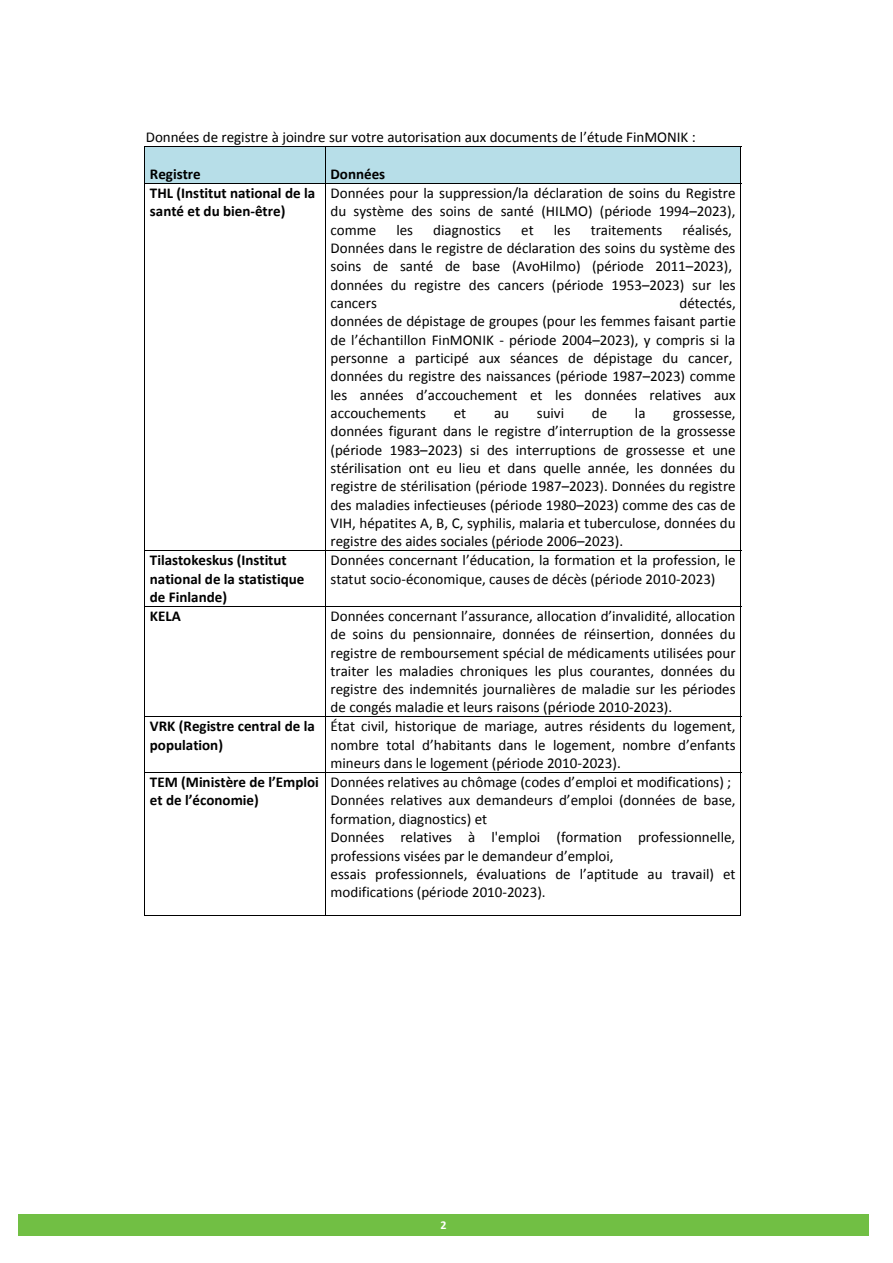
<style>
.page{position:relative;width:893px;height:1263px;background:#fff}
.page>*{position:absolute;margin:0;border:0;box-sizing:border-box;transform-origin:0 0}
.t1{font:15px/18.3px "Calibri";color:#000;text-align:justify}
.t2{font:700 15px/18.3px "Calibri";color:#000}
.t3{font:700 12px "Calibri";color:#fff}
</style>
<div class="page">
<div style="left:18px;top:1214px;width:851px;height:22px;background:#71bf44"></div>
<div style="left:145px;top:147px;width:180px;height:36px;background:#b7dee8"></div>
<div style="left:326px;top:147px;width:414px;height:36px;background:#b7dee8"></div>
<hr style="left:144px;top:146px;width:597px;height:1px;background:#000">
<hr style="left:144px;top:146px;width:1px;height:37px;background:#000">
<hr style="left:325px;top:146px;width:1px;height:37px;background:#000">
<hr style="left:741px;top:146px;width:1px;height:37px;background:#000">
<hr style="left:144px;top:183px;width:597px;height:1px;background:#000">
<hr style="left:144px;top:184px;width:1px;height:366px;background:#000">
<hr style="left:325px;top:184px;width:1px;height:366px;background:#000">
<hr style="left:741px;top:184px;width:1px;height:366px;background:#000">
<hr style="left:144px;top:550px;width:597px;height:1px;background:#000">
<hr style="left:144px;top:551px;width:1px;height:55px;background:#000">
<hr style="left:325px;top:551px;width:1px;height:55px;background:#000">
<hr style="left:741px;top:551px;width:1px;height:55px;background:#000">
<hr style="left:144px;top:606px;width:597px;height:1px;background:#000">
<hr style="left:144px;top:607px;width:1px;height:109px;background:#000">
<hr style="left:325px;top:607px;width:1px;height:109px;background:#000">
<hr style="left:741px;top:607px;width:1px;height:109px;background:#000">
<hr style="left:144px;top:716px;width:597px;height:1px;background:#000">
<hr style="left:144px;top:717px;width:1px;height:55px;background:#000">
<hr style="left:325px;top:717px;width:1px;height:55px;background:#000">
<hr style="left:741px;top:717px;width:1px;height:55px;background:#000">
<hr style="left:144px;top:772px;width:597px;height:1px;background:#000">
<hr style="left:144px;top:773px;width:1px;height:143px;background:#000">
<hr style="left:144px;top:915px;width:181px;height:1px;background:#000">
<hr style="left:325px;top:773px;width:1px;height:143px;background:#000">
<hr style="left:326px;top:915px;width:415px;height:1px;background:#000">
<hr style="left:741px;top:773px;width:1px;height:143px;background:#000">
<p class="t1" style="left:146px;top:128px;width:552px">Données de registre à joindre sur votre autorisation aux documents de l’étude FinMONIK :</p>
<p class="t2" style="left:150px;top:165px;width:52px">Registre</p>
<p class="t2" style="left:331px;top:165px;width:56px">Données</p>
<p class="t2" style="left:150px;top:184px;width:167px">THL (Institut national de la santé et du bien-être)</p>
<p class="t1" style="left:331px;top:184px;width:407px">Données pour la suppression/la déclaration de soins du Registre du système des soins de santé (HILMO) (période 1994–2023), comme</p>
<p class="t1" style="left:331px;top:221px;width:407px;text-align:left;text-indent:352px">réalisés, Données dans le registre de déclaration des soins du système des soins de santé de base (AvoHilmo) (période 2011–2023), données du registre des cancers (période 1953–2023) sur les cancers</p>
<p class="t1" style="left:396px;top:221px;width:18px">les</p>
<p class="t1" style="left:433px;top:221px;width:69px">diagnostics</p>
<p class="t1" style="left:521px;top:221px;width:14px">et</p>
<p class="t1" style="left:554px;top:221px;width:18px">les</p>
<p class="t1" style="left:591px;top:221px;width:73px">traitements</p>
<p class="t1" style="left:331px;top:294px;width:407px;text-align:left;text-indent:349px">détectés, données de dépistage de groupes (pour les femmes faisant partie de l’échantillon FinMONIK - période 2004–2023), y compris si la personne a participé aux séances de dépistage du cancer, données du registre des naissances (période 1987–2023) comme les années d’accouchement et les données relatives aux accouchements</p>
<p class="t1" style="left:454px;top:404px;width:14px">et</p>
<p class="t1" style="left:494px;top:404px;width:17px">au</p>
<p class="t1" style="left:537px;top:404px;width:29px">suivi</p>
<p class="t1" style="left:592px;top:404px;width:17px">de</p>
<p class="t1" style="left:635px;top:404px;width:12px">la</p>
<p class="t1" style="left:331px;top:404px;width:407px;text-indent:343px">grossesse, données figurant dans le registre d’interruption de la grossesse (période 1983–2023) si des interruptions de grossesse et une stérilisation ont eu lieu et dans quelle année, les données du registre de stérilisation (période 1987–2023). Données du registre des maladies infectieuses (période 1980–2023) comme des cas de VIH, hépatites A, B, C, syphilis, malaria et tuberculose, données du registre des aides sociales (période 2006–2023).</p>
<p class="t2" style="left:150px;top:551px;width:156px">Tilastokeskus (Institut national de la statistique de Finlande)</p>
<p class="t1" style="left:331px;top:551px;width:407px">Données concernant l’éducation, la formation et la profession, le statut socio-économique, causes de décès (période 2010-2023)</p>
<p class="t2" style="left:150px;top:607px;width:32px">KELA</p>
<p class="t1" style="left:331px;top:607px;width:407px">Données concernant l’assurance, allocation d’invalidité, allocation de soins du pensionnaire, données de réinsertion, données du registre de remboursement spécial de médicaments utilisées pour traiter les maladies chroniques les plus courantes, données du registre des indemnités journalières de maladie sur les périodes de congés maladie et leurs raisons (période 2010-2023).</p>
<p class="t2" style="left:150px;top:717px;width:166px">VRK (Registre central de la population)</p>
<p class="t1" style="left:331px;top:717px;width:407px">État civil, historique de mariage, autres résidents du logement, nombre total d’habitants dans le logement, nombre d’enfants mineurs dans le logement (période 2010-2023).</p>
<p class="t2" style="left:150px;top:773px;width:171px">TEM (Ministère de l’Emploi et de l’économie)</p>
<p class="t1" style="left:331px;top:773px;width:407px;text-align:left">Données relatives au chômage (codes d’emploi et modifications) ; Données relatives aux demandeurs d’emploi (données de base, formation, diagnostics) et<br>Données relatives à l'emploi (formation professionnelle, professions visées par le demandeur d’emploi,<br>essais professionnels, évaluations de l’aptitude au travail) et modifications (période 2010-2023).</p>
<p class="t3" style="left:441px;top:1217px;width:8px">2</p>
</div>
